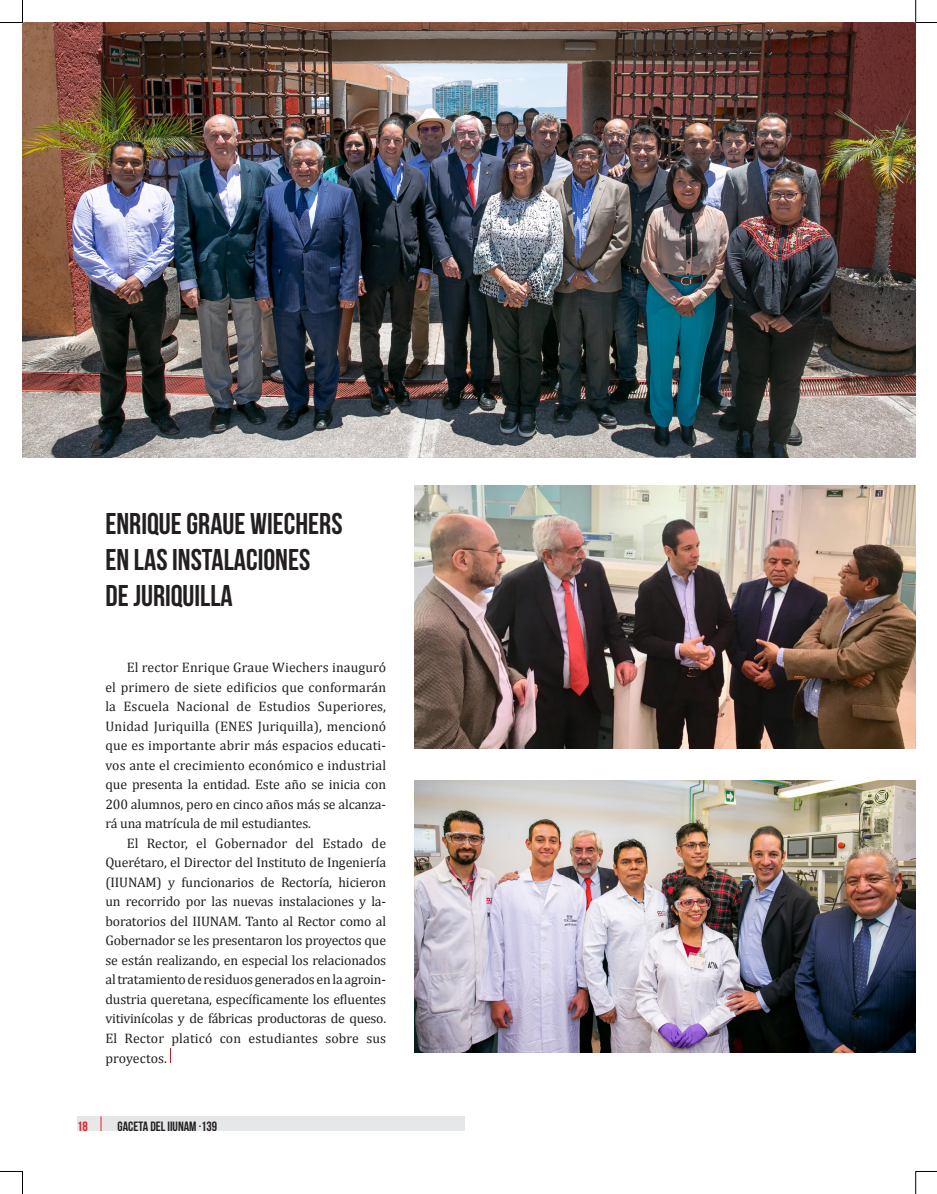
<style>
.page{position:relative;width:937px;height:1194px;background:#fff}
.page>*{position:absolute;margin:0;border:0;box-sizing:border-box;transform-origin:0 0}
.t1{font:700 30px/36px "Bebas Neue";color:#231f20}
.Txt_Gaceta{font:13.8px/19.5px "Cambria";letter-spacing:-.01em;color:#231f20;text-align:justify}
.t2{font:700 13.5px "Bebas Neue";color:#231f20}
.t3{font:700 13.5px "Bebas Neue";color:#e31e24}
</style>
<div class="page">
<div style="left:77px;top:1116px;width:387px;height:14px;background:#e6e7e9"></div>
<img style="left:22px;top:22px;width:893px;height:435px">
<svg style="left:170px;top:1048px;width:1px;height:14px"></svg>
<img style="left:415px;top:485px;width:500px;height:263px">
<img style="left:415px;top:780px;width:500px;height:272px">
<svg style="left:0;top:0;width:23px;height:23px"></svg>
<svg style="left:0;top:1171px;width:23px;height:22px"></svg>
<svg style="left:915px;top:0;width:22px;height:23px"></svg>
<svg style="left:915px;top:1171px;width:22px;height:22px"></svg>
<p class="t1" style="left:105px;top:505px;width:239px">ENRIQUE GRAUE WIECHERS<br>EN LAS INSTALACIONES<br>DE JURIQUILLA</p>
<p class="Txt_Gaceta" style="left:105px;top:657px;width:282px;text-indent:21px">El rector Enrique Graue Wiechers inauguró el primero de siete edificios que conformarán la Escuela Nacional de Estudios Superiores, Unidad Juriquilla (ENES Juriquilla), mencionó que es importante abrir más espacios educati&shy;vos ante el crecimiento económico e industrial que presenta la entidad. Este año se inicia con 200 alumnos, pero en cinco años más se alcanza&shy;rá una matrícula de mil estudiantes.</p>
<p class="Txt_Gaceta" style="left:105px;top:833px;width:282px;text-indent:21px">El Rector, el Gobernador del Estado de Querétaro, el Director del Instituto de Ingeniería (IIUNAM) y funcionarios de Rectoría, hicieron un recorrido por las nuevas instalaciones y la&shy;boratorios del IIUNAM. Tanto al Rector como al Gobernador se les presentaron los proyectos que se están realizando, en especial los relacionados al tratamiento de residuos generados en la agroin&shy;dustria queretana, específicamente los efluentes vitivinícolas y de fábricas productoras de queso.<br>El Rector platicó con estudiantes sobre sus proyectos.</p>
<p class="t3" style="left:77px;top:1118px;width:12px">18</p>
<p class="t2" style="left:118px;top:1118px;width:101px">GACETA DEL IIUNAM ·139</p>
</div>
